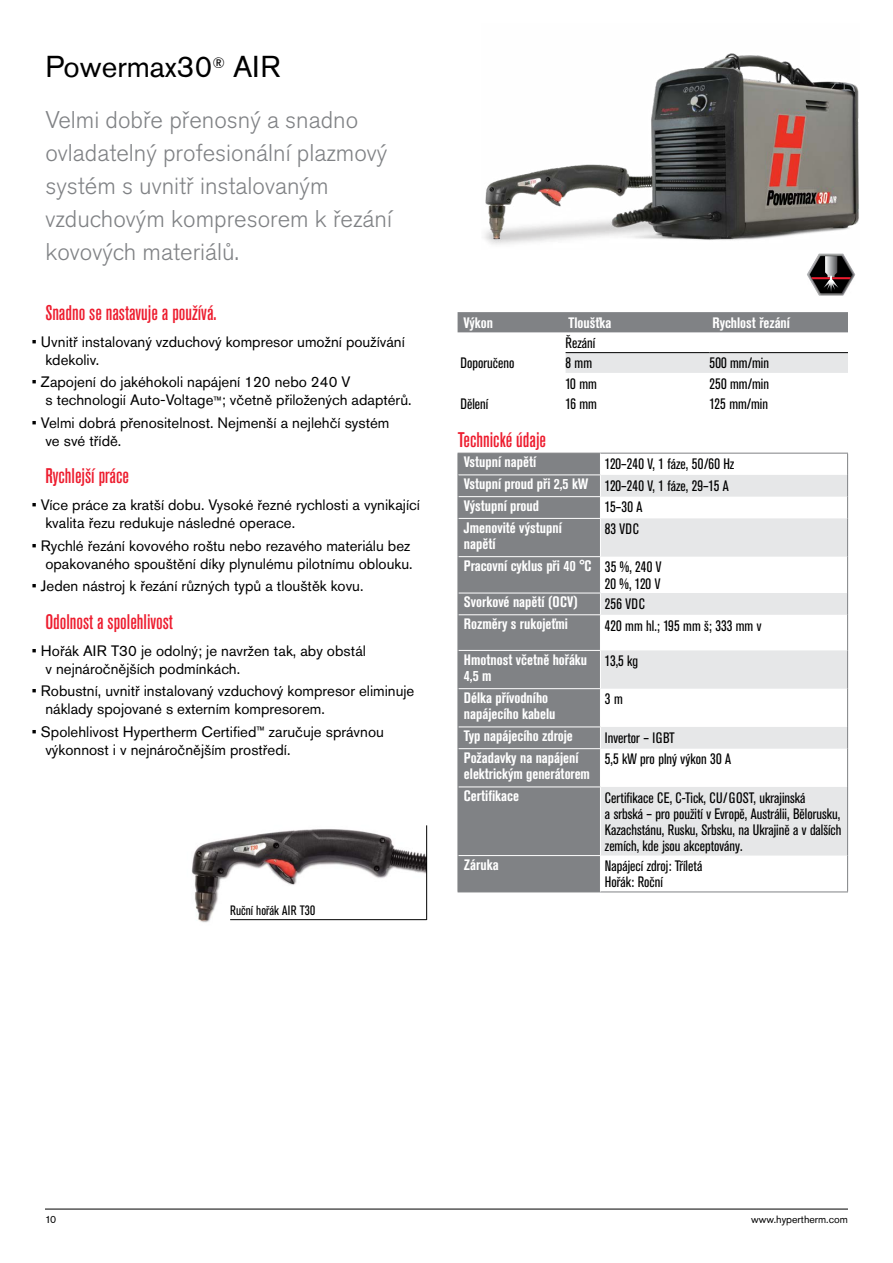
<style>
.page{position:relative;width:893px;height:1263px;background:#fff}
.page>*{position:absolute;margin:0;border:0;box-sizing:border-box;transform-origin:0 0}
.t1{font:30px "Akzidenz Grotesk Pro";color:#000}
.t2{font:300 24px/33px "Akzidenz Grotesk Pro";color:#808285}
.t3{font:500 condensed 21px "Akzidenz Grotesk Pro";color:#ed1c2e}
.t4{font:15px/18px "Akzidenz Grotesk Pro";color:#000}
.t5{font:condensed 15px/16.2px "Akzidenz Grotesk Pro";color:#000}
.t6{font:700 condensed 15px/16.5px "Akzidenz Grotesk Pro";color:#fff}
.t7{font:condensed 13.5px "Akzidenz Grotesk Pro";color:#000}
.t8{font:10.5px "Akzidenz Grotesk Pro";color:#000}
.s1{font-size:12px}
.s2{font-weight:700;color:#fff}
.s3{font-weight:400;color:#000}
</style>
<div class="page">
<hr style="left:45px;top:1209px;width:803px;height:1px;background:#000">
<img style="left:484px;top:53px;width:375px;height:192px">
<img style="left:191px;top:829px;width:235px;height:94px">
<hr style="left:230px;top:919px;width:197px;height:1px;background:#000">
<hr style="left:426px;top:825px;width:1px;height:95px;background:#000">
<img style="left:819px;top:295px;width:25px;height:1px">
<svg style="left:807px;top:254px;width:48px;height:41px"></svg>
<div style="left:458px;top:312px;width:390px;height:20px;background:#808285"></div>
<div style="left:566px;top:353px;width:282px;height:20px;background:#e6e7e8"></div>
<hr style="left:566px;top:352px;width:144px;height:1px;background:#000">
<hr style="left:710px;top:352px;width:138px;height:1px;background:#000">
<div style="left:459px;top:454px;width:141px;height:437px;background:#808285"></div>
<svg style="left:601px;top:475px;width:246px;height:380px;fill:#e6e7e8"></svg>
<hr style="left:600px;top:453px;width:248px;height:1px;background:#808285">
<hr style="left:847px;top:855px;width:1px;height:36px;background:#808285">
<hr style="left:600px;top:891px;width:248px;height:1px;background:#808285">
<hr style="left:458px;top:453px;width:142px;height:1px;background:#808285">
<hr style="left:458px;top:855px;width:1px;height:36px;background:#808285">
<hr style="left:458px;top:891px;width:142px;height:1px;background:#808285">
<svg style="left:847px;top:453px;width:1px;height:65px"></svg>
<hr style="left:847px;top:518px;width:1px;height:39px;background:#808285">
<hr style="left:847px;top:557px;width:1px;height:36px;background:#808285">
<svg style="left:847px;top:593px;width:1px;height:22px"></svg>
<hr style="left:847px;top:615px;width:1px;height:35px;background:#808285">
<hr style="left:847px;top:650px;width:1px;height:39px;background:#808285">
<hr style="left:847px;top:689px;width:1px;height:38px;background:#808285">
<svg style="left:847px;top:727px;width:1px;height:22px"></svg>
<hr style="left:847px;top:749px;width:1px;height:38px;background:#808285">
<hr style="left:847px;top:787px;width:1px;height:68px;background:#808285">
<hr style="left:458px;top:474px;width:143px;height:1px;background:#fff">
<hr style="left:458px;top:496px;width:143px;height:1px;background:#fff">
<hr style="left:458px;top:518px;width:143px;height:1px;background:#fff">
<hr style="left:458px;top:556px;width:143px;height:1px;background:#fff">
<hr style="left:458px;top:593px;width:143px;height:1px;background:#fff">
<hr style="left:458px;top:614px;width:143px;height:1px;background:#fff">
<hr style="left:458px;top:650px;width:143px;height:1px;background:#fff">
<hr style="left:458px;top:688px;width:143px;height:1px;background:#fff">
<hr style="left:458px;top:726px;width:143px;height:1px;background:#fff">
<hr style="left:458px;top:748px;width:143px;height:1px;background:#fff">
<hr style="left:458px;top:786px;width:143px;height:1px;background:#fff">
<hr style="left:458px;top:855px;width:143px;height:1px;background:#fff">
<svg style="left:458px;top:454px;width:1px;height:64px"></svg>
<hr style="left:458px;top:518px;width:1px;height:39px;background:#808285">
<hr style="left:458px;top:557px;width:1px;height:36px;background:#808285">
<svg style="left:458px;top:593px;width:1px;height:22px"></svg>
<hr style="left:458px;top:615px;width:1px;height:35px;background:#808285">
<hr style="left:458px;top:650px;width:1px;height:39px;background:#808285">
<hr style="left:458px;top:689px;width:1px;height:38px;background:#808285">
<svg style="left:458px;top:727px;width:1px;height:22px"></svg>
<hr style="left:458px;top:749px;width:1px;height:38px;background:#808285">
<hr style="left:458px;top:787px;width:1px;height:68px;background:#808285">
<h1 class="t1" style="left:45px;top:47px;width:237px">Powermax30<sup>®</sup> AIR</h1>
<h2 class="t2" style="left:45px;top:103px;width:348px">Velmi dobře přenosný a snadno ovladatelný profesionální plazmový systém s uvnitř instalovaným vzduchovým kompresorem k řezání kovových materiálů.</h2>
<h3 class="t3" style="left:45px;top:299px;width:173px">Snadno se nastavuje a používá.</h3>
<p class="t4" style="left:45px;top:332px;width:361px;text-indent:-14px">• Uvnitř instalovaný vzduchový kompresor umožní používání kdekoliv.</p>
<p class="t4" style="left:45px;top:373px;width:368px;text-indent:-14px">• Zapojení do jakéhokoli napájení 120 nebo 240 V<br>s technologií Auto-Voltage<span class="s1">™</span>; včetně přiložených adaptérů.</p>
<p class="t4" style="left:45px;top:413px;width:346px;text-indent:-13px">• Velmi dobrá přenositelnost. Nejmenší a nejlehčí systém ve své třídě.</p>
<h3 class="t3" style="left:45px;top:462px;width:85px">Rychlejší práce</h3>
<p class="t4" style="left:45px;top:496px;width:376px;text-indent:-14px">• Více práce za kratší dobu. Vysoké řezné rychlosti a vynikající kvalita řezu redukuje následné operace.</p>
<p class="t4" style="left:32px;top:536px;width:382px;text-align:right">• Rychlé řezání kovového roštu nebo rezavého materiálu bez opakovaného spouštění díky plynulému pilotnímu oblouku.</p>
<p class="t4" style="left:32px;top:577px;width:333px">• Jeden nástroj k řezání různých typů a tlouštěk kovu.</p>
<h3 class="t3" style="left:45px;top:608px;width:129px">Odolnost a spolehlivost</h3>
<p class="t4" style="left:45px;top:641px;width:322px;text-indent:-14px">• Hořák AIR T30 je odolný; je navržen tak, aby obstál v nejnáročnějších podmínkách.</p>
<p class="t4" style="left:45px;top:682px;width:371px;text-indent:-14px">• Robustní, uvnitř instalovaný vzduchový kompresor eliminuje náklady spojované s externím kompresorem.</p>
<p class="t4" style="left:45px;top:722px;width:340px;text-indent:-13px">• Spolehlivost Hypertherm Certified<span class="s1">™</span> zaručuje správnou výkonnost i v nejnáročnějším prostředí.</p>
<p class="t7" style="left:230px;top:901px;width:87px">Ruční hořák AIR T30</p>
<p class="t6" style="left:464px;top:314px;width:31px">Výkon</p>
<p class="t6" style="left:569px;top:314px;width:44px">Tloušťka</p>
<p class="t6" style="left:713px;top:314px;width:79px">Rychlost řezání</p>
<p class="t5" style="left:566px;top:334px;width:31px">Řezání</p>
<p class="t5" style="left:461px;top:355px;width:55px">Doporučeno</p>
<p class="t5" style="left:566px;top:355px;width:28px">8 mm</p>
<p class="t5" style="left:710px;top:355px;width:61px">500 mm/min</p>
<p class="t5" style="left:566px;top:375px;width:33px">10 mm</p>
<p class="t5" style="left:710px;top:375px;width:61px">250 mm/min</p>
<p class="t5" style="left:461px;top:395px;width:29px">Dělení</p>
<p class="t5" style="left:566px;top:395px;width:33px">16 mm</p>
<p class="t5" style="left:710px;top:395px;width:60px">125 mm/min</p>
<h3 class="t3" style="left:458px;top:426px;width:90px">Technické údaje</h3>
<p class="t6" style="left:464px;top:454px;width:74px">Vstupní napětí</p>
<p class="t5" style="left:464px;top:452px;width:272px;line-height:21.8px;text-indent:141px">120–240 V, 1 fáze, 50/60 Hz<br><span class="s2">Vstupní proud při 2,5 kW</span> 120–240 V, 1 fáze, 29–15 A</p>
<p class="t6" style="left:464px;top:497px;width:77px">Výstupní proud</p>
<p class="t5" style="left:605px;top:499px;width:39px">15–30 A</p>
<p class="t6" style="left:464px;top:519px;width:99px">Jmenovité výstupní napětí</p>
<p class="t5" style="left:605px;top:520px;width:36px">83 VDC</p>
<p class="t6" style="left:464px;top:556px;width:199px;line-height:17.7px;text-align:right">Pracovní cyklus při 40 °C <span class="s3">35 %, 240 V<br>20 %, 120 V</span></p>
<p class="t6" style="left:464px;top:593px;width:115px">Svorkové napětí (OCV)</p>
<p class="t5" style="left:605px;top:595px;width:42px">256 VDC</p>
<p class="t6" style="left:464px;top:615px;width:106px">Rozměry s rukojeťmi</p>
<p class="t5" style="left:605px;top:617px;width:158px">420 mm hl.; 195 mm š; 333 mm v</p>
<p class="t6" style="left:464px;top:651px;width:125px">Hmotnost včetně hořáku<br>4,5 m</p>
<p class="t5" style="left:605px;top:652px;width:35px">13,5 kg</p>
<p class="t6" style="left:464px;top:689px;width:93px">Délka přívodního napájecího kabelu</p>
<p class="t5" style="left:605px;top:691px;width:19px">3 m</p>
<p class="t6" style="left:464px;top:727px;width:110px">Typ napájecího zdroje</p>
<p class="t5" style="left:605px;top:729px;width:71px">Invertor – IGBT</p>
<p class="t6" style="left:464px;top:749px;width:128px">Požadavky na napájení elektrickým generátorem</p>
<p class="t5" style="left:605px;top:751px;width:128px">5,5 kW pro plný výkon 30 A</p>
<p class="t6" style="left:464px;top:787px;width:57px">Certifikace</p>
<p class="t5" style="left:605px;top:789px;width:238px">Certifikace CE, C-Tick, CU/GOST, ukrajinská<br>a srbská – pro použití v Evropě, Austrálii, Bělorusku, Kazachstánu, Rusku, Srbsku, na Ukrajině a v dalších zemích, kde jsou akceptovány.</p>
<p class="t6" style="left:464px;top:856px;width:36px">Záruka</p>
<p class="t5" style="left:605px;top:858px;width:99px">Napájecí zdroj: Tříletá<br>Hořák: Roční</p>
<p class="t8" style="left:45px;top:1212px;width:13px">10</p>
<p class="t8" style="left:751px;top:1212px;width:98px">www.hypertherm.com</p>
</div>
